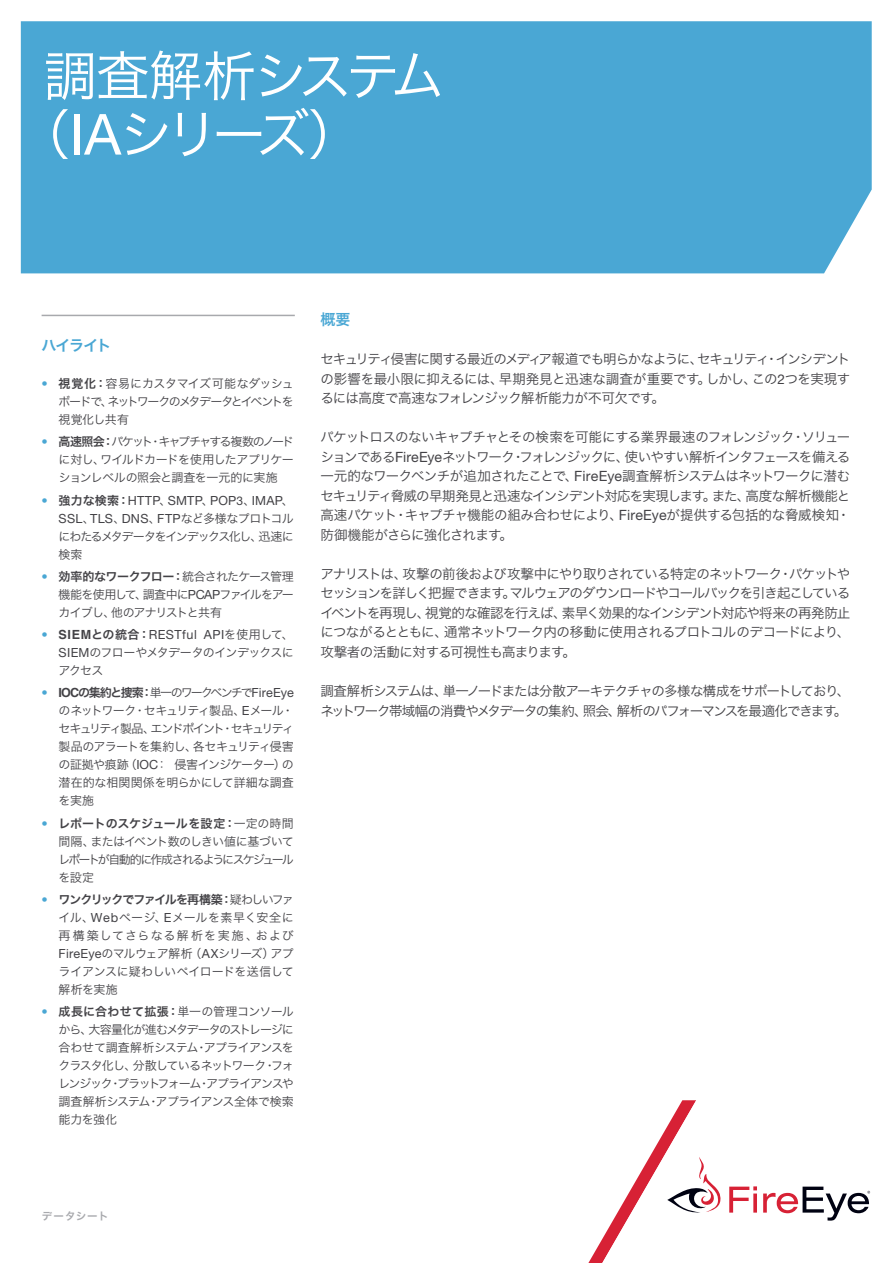
<style>
.page{position:relative;width:893px;height:1263px;background:#fff}
.page>*{position:absolute;margin:0;border:0;box-sizing:border-box;transform-origin:0 0}
.Title1_White{font:54px/58.5px "Hira Kaku Std N W3";letter-spacing:-.12em;color:#fff}
.Head1_Blue{font:15px "Hira Kaku Std N W6";letter-spacing:-.065em;color:#4aa7d4}
.Body_Text{font:13.5px/19.5px "Hira Kaku Std N W3";letter-spacing:-.055em;color:#434246;text-align:justify}
.Body_Text-2{font:13.5px/19.5px "Hira Kaku Std N W3";letter-spacing:-.08em;color:#434246}
.t1{font:12.6px "Helvetica Neue LT Pro";letter-spacing:.025em;color:#434246}
.t2{font:12px/18px "Hira Kaku Std N W3";letter-spacing:-.065em;color:#434246;text-align:justify}
.t3{font:10.5px "Hira Kaku Std N W6";letter-spacing:.095em;color:#a8a9ad}
.s1{font-family:"Helvetica Neue LT Pro";font-size:56.7px}
.s2{font-family:"Helvetica Neue LT Pro";font-size:12.6px;color:#4aa7d4}
.s3{font-family:"Hira Kaku Std N W6"}
.s4{color:#4aa7d4}
.s5{font-family:"Hira Kaku Std N W6";font-size:12px}
.s6{font-family:"Hira Kaku Std N W3";font-size:12px}
.s7{font-size:12px}
.s8{font-family:"Helvetica Neue LT Pro";font-size:12.6px}
.s9{font-family:"Helvetica LT";font-weight:700}
.s10{font-family:"Helvetica LT";font-weight:700;font-size:12.6px}
.s11{font-family:"Helvetica Neue LT Pro"}
.s12{font-family:"Helvetica Neue LT Pro";font-size:14.1px}
</style>
<div class="page">
<div style="left:21px;top:21px;width:851px;height:252px;background:#4aa7d4"></div>
<svg style="left:729px;top:1186px;width:28px;height:26px"></svg>
<svg style="left:588px;top:1100px;width:133px;height:163px"></svg>
<svg style="left:763px;top:1186px;width:107px;height:34px"></svg>
<hr style="left:42px;top:315px;width:253px;height:1px;background:#a8a9ad">
<p class="Title1_White" style="left:16px;top:46px;width:430px;text-indent:27px">調査解析システム（<span class="s1">IA</span>シリーズ）</p>
<p class="Head1_Blue" style="left:42px;top:333px;width:71px">ハイライト</p>
<p class="t2" style="left:59px;top:374px;width:237px;text-indent:-17px"><span class="s2">•</span> <span class="s3">視覚化：</span>容易にカスタマイズ可能なダッシュボードで、ネットワークのメタデータとイベントを視覚化し共有</p>
<p class="t2" style="left:59px;top:433px;width:237px;text-indent:-17px"><span class="s2">•</span> <span class="s3">高速照会：</span>パケット・キャプチャする複数のノードに対し、ワイルドカードを使用したアプリケーションレベルの照会と調査を一元的に実施</p>
<p class="t1" style="left:42px;top:492px;width:254px"><span class="s4">•</span> <span class="s5">強力な検索：</span>HTTP<span class="s6">、</span>SMTP<span class="s6">、</span>POP<span class="s7">3</span><span class="s6">、</span>IMAP<span class="s6">、</span></p>
<p class="t2" style="left:59px;top:509px;width:237px"><span class="s8">SSL</span>、<span class="s8">TLS</span>、<span class="s8">DNS</span>、<span class="s8">FTP</span>など多様なプロトコルにわたるメタデータをインデックス化し、迅速に検索</p>
<p class="t2" style="left:59px;top:567px;width:237px;text-indent:-17px"><span class="s2">•</span> <span class="s3">効率的なワークフロー：</span>統合されたケース管理機能を使用して、調査中に<span class="s8">PCAP</span>ファイルをアーカイブし、他のアナリストと共有</p>
<p class="t1" style="left:42px;top:627px;width:254px"><span class="s4">•</span> <span class="s9">SIEM</span><span class="s5">との統合：</span>RESTful API<span class="s6">を使用して、</span></p>
<p class="t2" style="left:59px;top:643px;width:237px"><span class="s8">SIEM</span>のフローやメタデータのインデックスにアクセス</p>
<p class="t2" style="left:59px;top:684px;width:237px;text-indent:-17px"><span class="s2">•</span> <span class="s10">IOC</span><span class="s3">の集約と捜索：</span>単一のワークベンチで<span class="s8">FireEye</span>のネットワーク・セキュリティ製品、<span class="s8">E</span>メール・セキュリティ製品、エンドポイント・セキュリティ製品のアラートを集約し、各セキュリティ侵害の証拠や痕跡（<span class="s8">IOC</span>：侵害インジケーター）の潜在的な相関関係を明らかにして詳細な調査を実施</p>
<p class="t2" style="left:59px;top:814px;width:237px;text-indent:-17px"><span class="s2">•</span> <span class="s3">レポートのスケジュールを設定：</span>一定の時間間隔、またはイベント数のしきい値に基づいてレポートが自動的に作成されるようにスケジュールを設定</p>
<p class="t2" style="left:59px;top:890px;width:237px;text-indent:-17px"><span class="s2">•</span> <span class="s3">ワンクリックでファイルを再構築：</span>疑わしいファイル、<span class="s8">Web</span>ページ、<span class="s8">E</span>メールを素早く安全に再構築してさらなる解析を実施、および<span class="s8">FireEye</span>のマルウェア解析（<span class="s8">AX</span>シリーズ）アプライアンスに疑わしいペイロードを送信して解析を実施</p>
<p class="t2" style="left:59px;top:1002px;width:237px;text-indent:-17px"><span class="s2">•</span> <span class="s3">成長に合わせて拡張：</span>単一の管理コンソールから、大容量化が進むメタデータのストレージに合わせて調査解析システム・アプライアンスをクラスタ化し、分散しているネットワーク・フォレンジック・プラットフォーム・アプライアンスや調査解析システム・アプライアンス全体で検索能力を強化</p>
<p class="Head1_Blue" style="left:320px;top:308px;width:32px">概要</p>
<p class="Body_Text" style="left:320px;top:349px;width:532px">セキュリティ侵害に関する最近のメディア報道でも明らかなように、セキュリティ・インシデントの影響を最小限に抑えるには、早期発見と迅速な調査が重要です。しかし、この<span class="s11">2</span>つを実現するには高度で高速なフォレンジック解析能力が不可欠です。</p>
<p class="Body_Text" style="left:320px;top:427px;width:532px">パケットロスのないキャプチャとその検索を可能にする業界最速のフォレンジック・ソリューションである<span class="s12">FireEye</span>ネットワーク・フォレンジックに、使いやすい解析インタフェースを備える一元的なワークベンチが追加されたことで、<span class="s12">FireEye</span>調査解析システムはネットワークに潜むセキュリティ脅威の早期発見と迅速なインシデント対応を実現します。また、高度な解析機能と高速パケット・キャプチャ機能の組み合わせにより、<span class="s12">FireEye</span>が提供する包括的な脅威検知・防御機能がさらに強化されます。</p>
<p class="Body_Text" style="left:320px;top:564px;width:532px">アナリストは、攻撃の前後および攻撃中にやり取りされている特定のネットワーク・パケットやセッションを詳しく把握できます。マルウェアのダウンロードやコールバックを引き起こしているイベントを再現し、視覚的な確認を行えば、素早く効果的なインシデント対応や将来の再発防止につながるとともに、通常ネットワーク内の移動に使用されるプロトコルのデコードにより、攻撃者の活動に対する可視性も高まります。</p>
<p class="Body_Text-2" style="left:320px;top:681px;width:532px">調査解析システムは、単一ノードまたは分散アーキテクチャの多様な構成をサポートしており、ネットワーク帯域幅の消費やメタデータの集約、照会、解析のパフォーマンスを最適化できます。</p>
<p class="t3" style="left:42px;top:1208px;width:68px">データシート</p>
</div>
